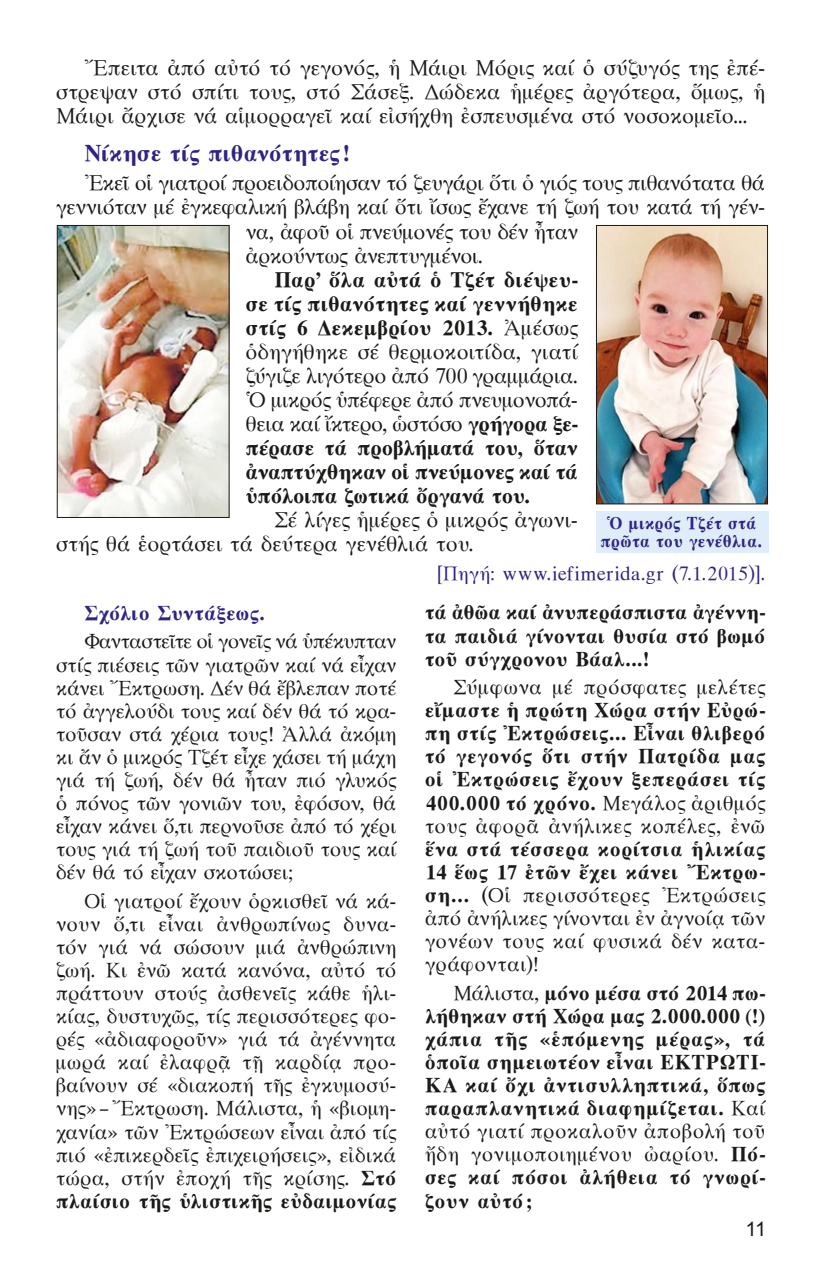
<style>
.page{position:relative;width:823px;height:1276px;background:#fff}
.page>*{position:absolute;margin:0;border:0;box-sizing:border-box;transform-origin:0 0}
.t1{font:700 24px "Mg Old Times UC Pol";letter-spacing:-.005em;color:#2f2483}
.t2{font:22px/24px "Mg Old Times UC Pol Normal";letter-spacing:-.02em;color:#1a1a18;text-align:justify}
.t3{font:700 22px/24px "Mg Old Times UC Pol";letter-spacing:-.01em;color:#1a1a18;text-align:justify}
.t4{font:22px/24px "Mg Old Times UC Pol Normal";color:#1a1a18}
.t5{font:21px/23px "Mg Old Times UC Pol Normal";letter-spacing:.015em;color:#1a1a18;text-align:justify}
.t6{font:700 21px/23px "Mg Old Times UC Pol";letter-spacing:.02em;color:#1a1a18;text-align:justify}
.t7{font:700 21px "Mg Old Times UC Pol";letter-spacing:.01em;color:#2f2483}
.t8{font:20px "Mg Old Times UC Pol Normal";letter-spacing:.015em;color:#2f2483}
.t9{font:20px "Arial";color:#1a1a18}
.t10{font:700 18px/18px "Mg Old Times UC Pol";letter-spacing:.015em;color:#2f2483;text-align:center;scale:.95 1}
.s1{font-family:"Mg Old Times UC Pol Normal";font-weight:400}
.s2{font-family:"Mg Old Times UC Pol";font-weight:700}
</style>
<div class="page">
<img style="left:59px;top:227px;width:168px;height:289px">
<div style="left:57px;top:225px;width:172px;height:293px;border:1px solid #1a1a18"></div>
<img style="left:597px;top:227px;width:168px;height:275px">
<div style="left:595px;top:225px;width:172px;height:279px;border:1px solid #1a1a18"></div>
<div style="left:595px;top:511px;width:172px;height:41px;background:#dfedfa"></div>
<p class="t2" style="left:57px;top:57px;width:710px;text-indent:28px">Ἔπειτα ἀπό αὐτό τό γεγονός, ἡ Μάιρι Μόρις καί ὁ σύζυγός της ἐπέ&shy;στρεψαν στό σπίτι τους, στό Σάσεξ. Δώδεκα ἡμέρες ἀργότερα, ὅμως, ἡ Μάιρι ἄρχισε νά αἱμορραγεῖ καί εἰσήχθη ἐσπευσμένα στό νοσοκομεῖο...</p>
<p class="t1" style="left:85px;top:140px;width:267px">Νίκησε τίς πιθανότητες !</p>
<p class="t2" style="left:85px;top:172px;width:682px">Ἐκεῖ οἱ γιατροί προειδοποίησαν τό ζευγάρι ὅτι ὁ γιός τους πιθανότατα θά</p>
<p class="t2" style="left:57px;top:196px;width:710px">γεννιόταν μέ ἐγκεφαλική βλάβη καί ὅτι ἴσως ἔχανε τή ζωή του κατά τή γέν-</p>
<p class="t2" style="left:246px;top:220px;width:333px">να, ἀφοῦ οἱ πνεύμονές του δέν ἦταν</p>
<p class="t2" style="left:246px;top:244px;width:239px">ἀρκούντως ἀνεπτυγμένοι.</p>
<p class="t3" style="left:246px;top:267px;width:333px;text-indent:28px">Παρ’ ὅλα αὐτά ὁ Τζέτ διέψευ&shy;σε τίς πιθανότητες καί γεννήθηκε στίς 6 Δεκεμβρίου 2013. <span class="s1">Ἀμέσως</span></p>
<p class="t2" style="left:246px;top:340px;width:333px">ὁδηγήθηκε σέ θερμοκοιτίδα, γιατί ζύγιζε λιγότερο ἀπό 700 γραμμάρια.<br>Ὁ μικρός ὑπέφερε ἀπό πνευμονοπά&shy;θεια καί ἴκτερο, ὡστόσο <span class="s2">γρήγορα ξε-</span></p>
<p class="t3" style="left:246px;top:435px;width:333px">πέρασε τά προβλήματά του, ὅταν ἀναπτύχθηκαν οἱ πνεύμονες καί τά ὑπόλοιπα ζωτικά ὄργανά του.</p>
<p class="t4" style="left:57px;top:508px;width:523px;text-indent:218px">Σέ λίγες ἡμέρες ὁ μικρός ἀγωνι&shy;στής θά ἑορτάσει τά δεύτερα γενέθλιά του.</p>
<p class="t8" style="left:438px;top:563px;width:329px">[Πηγή: www.iefimerida.gr (7.1.2015)].</p>
<p class="t10" style="left:600px;top:514px;width:172px">Ὁ μικρός Τζέτ στά πρῶτα του γενέθλια.</p>
<p class="t7" style="left:85px;top:602px;width:182px">Σχόλιο Συντάξεως.</p>
<p class="t5" style="left:57px;top:630px;width:342px;text-indent:28px">Φανταστεῖτε οἱ γονεῖς νά ὑπέκυπταν στίς πιέσεις τῶν γιατρῶν καί νά εἶχαν κάνει Ἔκτρωση. Δέν θά ἔβλεπαν ποτέ τό ἀγγελούδι τους καί δέν θά τό κρα&shy;τοῦσαν στά χέρια τους! Ἀλλά ἀκόμη κι ἄν ὁ μικρός Τζέτ εἶχε χάσει τή μάχη γιά τή ζωή, δέν θά ἦταν πιό γλυκός ὁ πόνος τῶν γονιῶν του, ἐφόσον, θά εἶχαν κάνει ὅ,τι περνοῦσε ἀπό τό χέρι τους γιά τή ζωή τοῦ παιδιοῦ τους καί δέν θά τό εἶχαν σκοτώσει;</p>
<p class="t5" style="left:57px;top:890px;width:342px;text-indent:28px">Οἱ γιατροί ἔχουν ὁρκισθεῖ νά κά&shy;νουν ὅ,τι εἶναι ἀνθρωπίνως δυνα&shy;τόν γιά νά σώσουν μιά ἀνθρώπινη ζωή. Κι ἐνῶ κατά κανόνα, αὐτό τό πράττουν στούς ἀσθενεῖς κάθε ἡλι&shy;κίας, δυστυχῶς, τίς περισσότερες φο&shy;ρές «ἀδιαφοροῦν» γιά τά ἀγέννητα μωρά καί ἐλαφρᾷ τῇ καρδίᾳ προ&shy;βαίνουν σέ «διακοπή τῆς ἐγκυμοσύ&shy;νης»– Ἔκτρωση. Μάλιστα, ἡ «βιομη&shy;χανία» τῶν Ἐκτρώσεων εἶναι ἀπό τίς πιό «ἐπικερδεῖς ἐπιχειρήσεις», εἰδικά τώρα, στήν ἐποχή τῆς κρίσης. <span class="s2">Στό</span></p>
<p class="t6" style="left:57px;top:1189px;width:342px">πλαίσιο τῆς ὑλιστικῆς εὐδαιμονίας</p>
<p class="t6" style="left:425px;top:601px;width:342px">τά ἀθῶα καί ἀνυπεράσπιστα ἀγέννη&shy;τα παιδιά γίνονται θυσία στό βωμό τοῦ σύγχρονου Βάαλ...!</p>
<p class="t5" style="left:454px;top:676px;width:313px">Σύμφωνα μέ πρόσφατες μελέτες</p>
<p class="t6" style="left:425px;top:699px;width:342px">εἴμαστε ἡ πρώτη Χώρα στήν Εὐρώ&shy;πη στίς Ἐκτρώσεις... Εἶναι θλιβερό τό γεγονός ὅτι στήν Πατρίδα μας οἱ Ἐκτρώσεις ἔχουν ξεπεράσει τίς 400.000 τό χρόνο. <span class="s1">Μεγάλος ἀριθμός</span></p>
<p class="t5" style="left:425px;top:814px;width:342px">τους ἀφορᾶ ἀνήλικες κοπέλες, ἐνῶ</p>
<p class="t6" style="left:425px;top:837px;width:342px">ἕνα στά τέσσερα κορίτσια ἡλικίας<br>14 ἕως 17 ἐτῶν ἔχει κάνει Ἔκτρω-</p>
<p class="t5" style="left:425px;top:883px;width:342px"><span class="s2">ση...</span> (Οἱ περισσότερες Ἐκτρώσεις ἀπό ἀνήλικες γίνονται ἐν ἀγνοίᾳ τῶν γονέων τους καί φυσικά δέν κατα&shy;γράφονται)!</p>
<p class="t6" style="left:425px;top:981px;width:342px;text-indent:28px"><span class="s1">Μάλιστα,</span> μόνο μέσα στό 2014 πω&shy;λήθηκαν στή Χώρα μας 2.000.000 (!) χάπια τῆς «ἑπόμενης μέρας», τά ὁποῖα σημειωτέον εἶναι ΕΚΤΡΩΤΙ-ΚΑ καί ὄχι ἀντισυλληπτικά, ὅπως παραπλανητικά διαφημίζεται. <span class="s1">Καί</span></p>
<p class="t5" style="left:425px;top:1119px;width:342px">αὐτό γιατί προκαλοῦν ἀποβολή τοῦ ἤδη γονιμοποιημένου ὠαρίου. <span class="s2">Πό-</span></p>
<p class="t6" style="left:425px;top:1165px;width:342px;line-height:24px">σες καί πόσοι ἀλήθεια τό γνωρί&shy;ζουν αὐτό ;</p>
<p class="t9" style="left:745px;top:1215px;width:22px">11</p>
</div>
